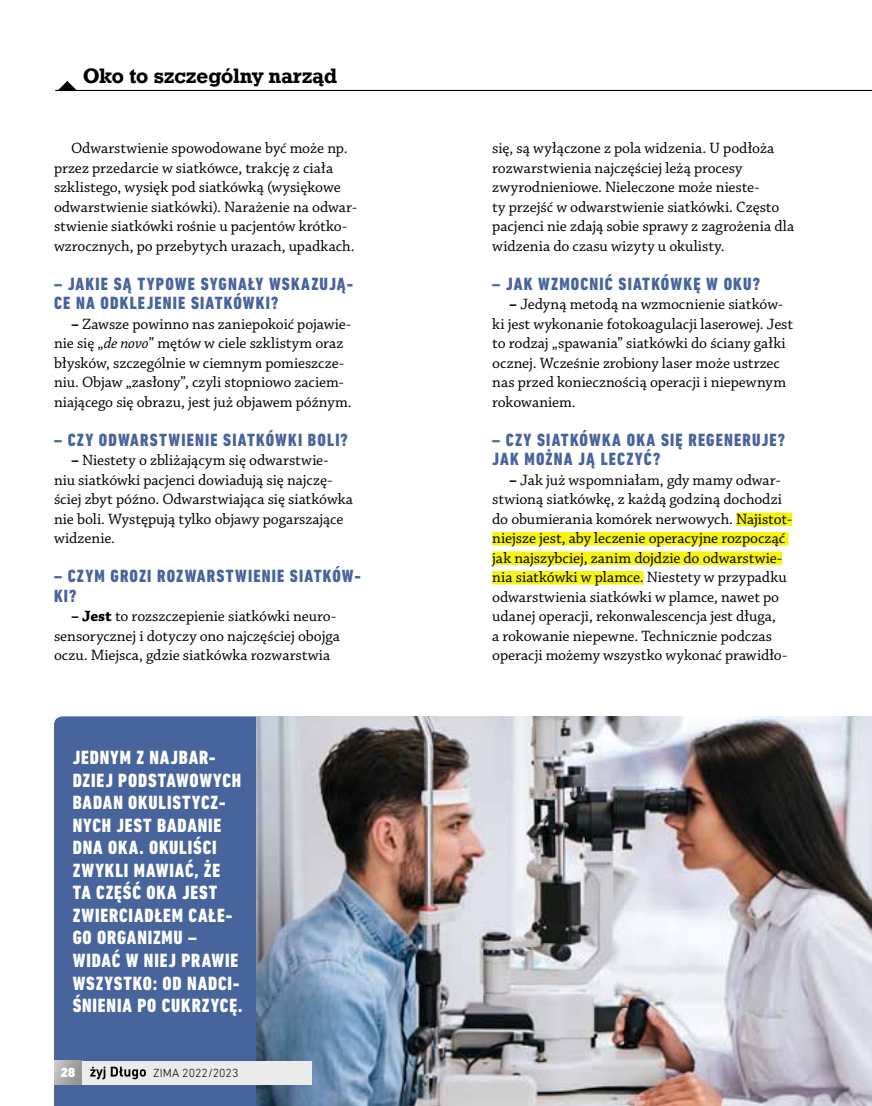
<style>
.page{position:relative;width:872px;height:1106px;background:#fff}
.page>*{position:absolute;margin:0;border:0;box-sizing:border-box;transform-origin:0 0}
.t1{font:21px "Geo Slab 712 Bd EU";color:#000}
.t2{font:800 condensed 19.5px/22.5px "DIN Next LT Pro";letter-spacing:.04em;color:#fff}
.t3{font:800 condensed 18px/19.5px "DIN Next LT Pro";letter-spacing:.06em;color:#48649d}
.t4{font:15.75px/19.5px "Chaparral Pro";letter-spacing:-.005em;color:#000}
.t5{font:300 12px "DIN Next LT Pro";letter-spacing:.005em;color:#000}
.t6{font:900 12px "DIN Next LT Pro";color:#fff}
.s1{font-weight:700}
.s2{font-style:italic}
</style>
<div class="page">
<div style="left:736px;top:512px;width:56px;height:14px;background:#f7f410"></div>
<div style="left:492px;top:532px;width:296px;height:13px;background:#f7f410"></div>
<div style="left:492px;top:551px;width:290px;height:14px;background:#f7f410"></div>
<div style="left:492px;top:571px;width:151px;height:13px;background:#f7f410"></div>
<svg style="left:57px;top:81px;width:20px;height:9px"></svg>
<hr style="left:55px;top:90px;width:817px;height:1px;background:#000">
<div style="left:54px;top:716px;width:202px;height:390px;background:#48649d"></div>
<img style="left:256px;top:716px;width:616px;height:390px">
<div style="left:54px;top:1060px;width:28px;height:24px;background:linear-gradient(to right,#c1c1c1,#939393)"></div>
<div style="left:82px;top:1060px;width:229px;height:24px;background:#ebebeb"></div>
<svg style="left:90px;top:1066px;width:56px;height:13px"></svg>
<h1 class="t1" style="left:83px;top:63px;width:255px">Oko to szczególny narząd</h1>
<p class="t4" style="left:54px;top:139px;width:305px;text-indent:17px">Odwarstwienie spowodowane być może np. przez przedarcie w siatkówce, trakcję z ciała szklistego, wysięk pod siatkówką (wysiękowe odwarstwienie siatkówki). Narażenie na odwar&shy;stwienie siatkówki rośnie u pacjentów krótko&shy;wzrocznych, po przebytych urazach, upadkach.</p>
<p class="t3" style="left:54px;top:274px;width:300px">– JAKIE SĄ TYPOWE SYGNAŁY WSKAZUJĄ-<br>CE NA ODKLEJENIE SIATKÓWKI?</p>
<p class="t4" style="left:54px;top:314px;width:299px;text-indent:17px"><span class="s1">–</span> Zawsze powinno nas zaniepokoić pojawie&shy;nie się „<span class="s2">de novo</span>” mętów w ciele szklistym oraz błysków, szczególnie w ciemnym pomieszcze&shy;niu. Objaw „zasłony”, czyli stopniowo zaciem&shy;niającego się obrazu, jest już objawem późnym.</p>
<p class="t3" style="left:54px;top:430px;width:295px">– CZY ODWARSTWIENIE SIATKÓWKI BOLI?</p>
<p class="t4" style="left:54px;top:451px;width:300px;text-indent:17px"><span class="s1">–</span> Niestety o zbliżającym się odwarstwie&shy;niu siatkówki pacjenci dowiadują się najczę&shy;ściej zbyt późno. Odwarstwiająca się siatkówka nie boli. Występują tylko objawy pogarszające widzenie.</p>
<p class="t3" style="left:54px;top:566px;width:308px">– CZYM GROZI ROZWARSTWIENIE SIATKÓW-<br>KI?</p>
<p class="t4" style="left:54px;top:607px;width:287px;text-indent:17px"><span class="s1">– Jest</span> to rozszczepienie siatkówki neuro&shy;sensorycznej i dotyczy ono najczęściej obojga oczu. Miejsca, gdzie siatkówka rozwarstwia</p>
<p class="t2" style="left:73px;top:746px;width:171px">JEDNYM Z NAJBAR-<br>DZIEJ PODSTAWOWYCH<br>BADAN OKULISTYCZ-<br>NYCH JEST BADANIE<br>DNA OKA. OKULIŚCI<br>ZWYKLI MAWIAĆ, ŻE<br>TA CZĘŚĆ OKA JEST<br>ZWIERCIADŁEM CAŁE-<br>GO ORGANIZMU –<br>WIDAĆ W NIEJ PRAWIE<br>WSZYSTKO: OD NADCI-<br>ŚNIENIA PO CUKRZYCĘ.</p>
<p class="t6" style="left:61px;top:1065px;width:15px">28</p>
<p class="t5" style="left:153px;top:1065px;width:106px">LUTY MARZEC 2014</p>
<p class="t5" style="left:153px;top:1065px;width:87px">ZIMA/2022/2023</p>
<p class="t4" style="left:492px;top:139px;width:303px">się, są wyłączone z pola widzenia. U podłoża rozwarstwienia najczęściej leżą procesy zwyrodnieniowe. Nieleczone może nieste-<br>ty przejść w odwarstwienie siatkówki. Często pacjenci nie zdają sobie sprawy z zagrożenia dla widzenia do czasu wizyty u okulisty.</p>
<p class="t3" style="left:492px;top:274px;width:269px">– JAK WZMOCNIĆ SIATKÓWKĘ W OKU?</p>
<p class="t4" style="left:492px;top:295px;width:302px;text-indent:17px"><span class="s1">–</span> Jedyną metodą na wzmocnienie siatków&shy;ki jest wykonanie fotokoagulacji laserowej. Jest to rodzaj „spawania” siatkówki do ściany gałki ocznej. Wcześnie zrobiony laser może ustrzec nas przed koniecznością operacji i niepewnym rokowaniem.</p>
<p class="t3" style="left:492px;top:430px;width:295px">– CZY SIATKÓWKA OKA SIĘ REGENERUJE?<br>JAK MOŻNA JĄ LECZYĆ?</p>
<p class="t4" style="left:492px;top:470px;width:301px;text-indent:17px"><span class="s1">–</span> Jak już wspomniałam, gdy mamy odwar&shy;stwioną siatkówkę, z każdą godziną dochodzi do obumierania komórek nerwowych. Najistot&shy;niejsze jest, aby leczenie operacyjne rozpocząć jak najszybciej, zanim dojdzie do odwarstwie&shy;nia siatkówki w plamce. Niestety w przypadku odwarstwienia siatkówki w plamce, nawet po udanej operacji, rekonwalescencja jest długa,<br>a rokowanie niepewne. Technicznie podczas operacji możemy wszystko wykonać prawidło-</p>
</div>
